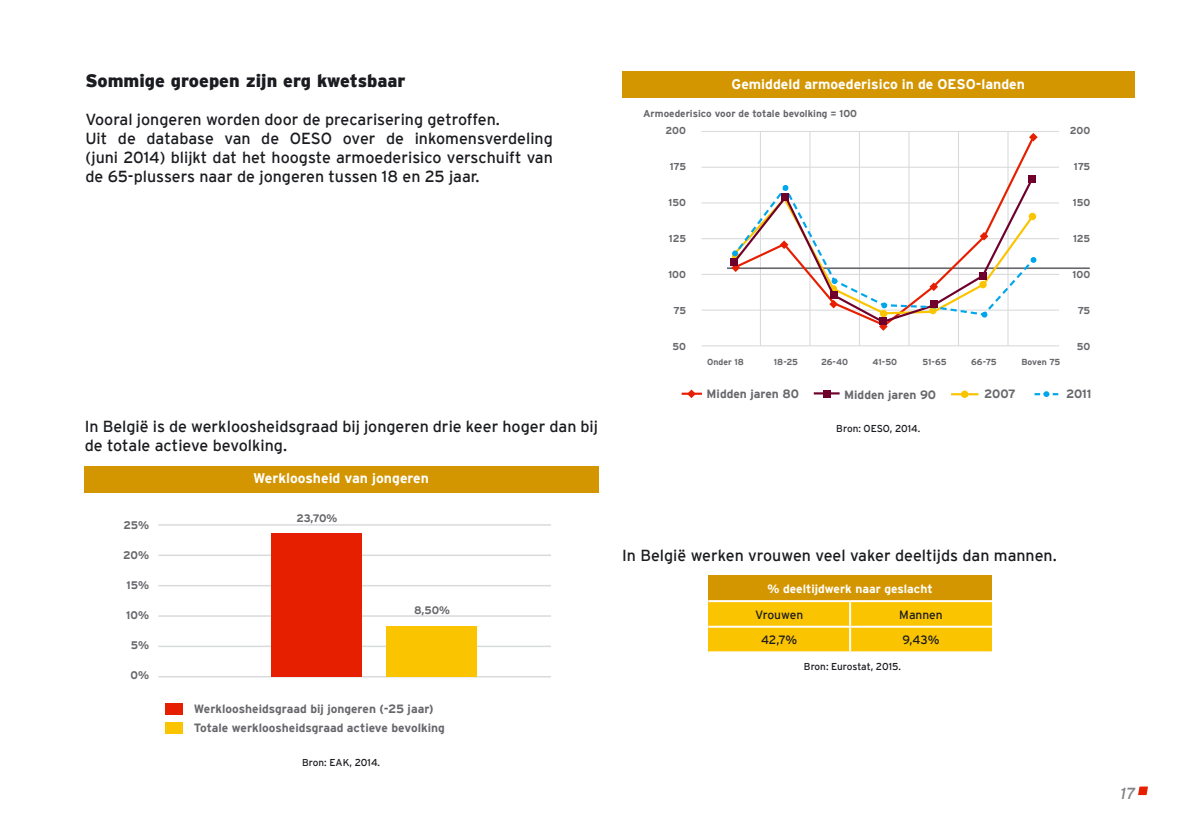
<style>
.page{position:relative;width:1193px;height:840px;background:#fff}
.page>*{position:absolute;margin:0;border:0;box-sizing:border-box;transform-origin:0 0}
.t1{font:900 18px "Interstate";color:#1b1c20}
.t2{font:16px/19px "Interstate";color:#1b1c20}
.t3{font:italic 16px "Interstate";color:#818084}
.t4{font:700 14px "Interstate";color:#fff}
.t5{font:700 12px/19.6px "Interstate";color:#68676c}
.t6{font:700 12px "Interstate";color:#fff}
.t7{font:12px "Interstate";color:#1b1c20}
.t8{font:700 11px "Interstate";letter-spacing:-.01em;color:#68676c}
.t9{font:700 10.8px "Interstate";color:#68676c}
.t10{font:700 10px "Interstate";color:#68676c}
.t11{font:10px "Interstate";color:#1b1c20}
.t12{font:700 8.8px "Interstate";letter-spacing:-.005em;color:#68676c}
</style>
<div class="page">
<svg style="left:1138px;top:786px;width:9px;height:9px"></svg>
<div style="left:622px;top:72px;width:512px;height:26px;background:#d49600"></div>
<hr style="left:1007px;top:132px;width:1px;height:214px;background:#d8dadc">
<hr style="left:957px;top:132px;width:1px;height:214px;background:#d8dadc">
<hr style="left:908px;top:132px;width:1px;height:214px;background:#d8dadc">
<hr style="left:858px;top:132px;width:1px;height:214px;background:#d8dadc">
<hr style="left:809px;top:132px;width:1px;height:214px;background:#d8dadc">
<hr style="left:759px;top:132px;width:1px;height:214px;background:#d8dadc">
<hr style="left:701px;top:309px;width:357px;height:2px;background:#d8dadc">
<hr style="left:701px;top:345px;width:357px;height:1px;background:#d8dadc">
<hr style="left:701px;top:274px;width:357px;height:1px;background:#d8dadc">
<hr style="left:727px;top:267px;width:362px;height:2px;background:#68676c">
<hr style="left:701px;top:238px;width:357px;height:1px;background:#d8dadc">
<hr style="left:701px;top:202px;width:357px;height:1px;background:#d8dadc">
<hr style="left:701px;top:167px;width:357px;height:1px;background:#d8dadc">
<hr style="left:701px;top:131px;width:357px;height:1px;background:#d8dadc">
<svg style="left:731px;top:133px;width:305px;height:50px"></svg>
<svg style="left:1028px;top:133px;width:9px;height:8px"></svg>
<svg style="left:731px;top:176px;width:301px;height:8px"></svg>
<svg style="left:688px;top:389px;width:7px;height:9px"></svg>
<hr style="left:681px;top:392px;width:21px;height:3px;background:#e71f01">
<div style="left:822px;top:390px;width:8px;height:7px;background:#6e002b"></div>
<hr style="left:813px;top:392px;width:26px;height:2px;background:#6e002b">
<hr style="left:950px;top:393px;width:28px;height:2px;background:#fbc400">
<svg style="left:960px;top:390px;width:8px;height:8px"></svg>
<div style="left:1027px;top:176px;width:8px;height:7px;background:#6e002b"></div>
<svg style="left:1034px;top:391px;width:24px;height:6px"></svg>
<svg style="left:730px;top:185px;width:306px;height:146px"></svg>
<div style="left:165px;top:703px;width:18px;height:12px;background:#e71f01"></div>
<div style="left:165px;top:722px;width:18px;height:12px;background:#fbc400"></div>
<hr style="left:158px;top:676px;width:393px;height:1px;background:#d8dadc">
<hr style="left:158px;top:645px;width:393px;height:2px;background:#d8dadc">
<hr style="left:158px;top:615px;width:393px;height:2px;background:#d8dadc">
<hr style="left:158px;top:585px;width:393px;height:1px;background:#d8dadc">
<hr style="left:158px;top:554px;width:393px;height:2px;background:#d8dadc">
<hr style="left:158px;top:524px;width:393px;height:1px;background:#d8dadc">
<div style="left:271px;top:533px;width:90px;height:144px;background:#e71f01"></div>
<div style="left:386px;top:626px;width:91px;height:51px;background:#fbc400"></div>
<div style="left:84px;top:466px;width:514px;height:26px;background:#d49600"></div>
<div style="left:708px;top:601px;width:283px;height:51px;background:#fbc400"></div>
<div style="left:708px;top:574px;width:283px;height:26px;background:#d49600"></div>
<hr style="left:849px;top:602px;width:2px;height:23px;background:#fff">
<hr style="left:849px;top:627px;width:2px;height:24px;background:#fff">
<hr style="left:708px;top:600px;width:142px;height:2px;background:#fff">
<hr style="left:850px;top:600px;width:141px;height:2px;background:#fff">
<hr style="left:708px;top:625px;width:142px;height:2px;background:#fff">
<hr style="left:850px;top:625px;width:141px;height:2px;background:#fff">
<hr style="left:708px;top:651px;width:142px;height:2px;background:#fff">
<hr style="left:850px;top:651px;width:141px;height:2px;background:#fff">
<p class="t1" style="left:85px;top:70px;width:321px">Sommige groepen zijn erg kwetsbaar</p>
<p class="t2" style="left:85px;top:110px;width:469px">Vooral jongeren worden door de precarisering getroffen.<br>Uit de database van de OESO over de inkomensverdeling (juni 2014) blijkt dat het hoogste armoederisico verschuift van de 65-plussers naar de jongeren tussen 18 en 25 jaar.</p>
<p class="t2" style="left:85px;top:416px;width:514px">In België is de werkloosheidsgraad bij jongeren drie keer hoger dan bij de totale actieve bevolking.</p>
<p class="t8" style="left:124px;top:518px;width:27px">25%</p>
<p class="t8" style="left:123px;top:548px;width:27px">20%</p>
<p class="t8" style="left:127px;top:579px;width:24px">15%</p>
<p class="t8" style="left:126px;top:609px;width:24px">10%</p>
<p class="t8" style="left:131px;top:639px;width:20px">5%</p>
<p class="t8" style="left:130px;top:669px;width:20px">0%</p>
<p class="t4" style="left:253px;top:470px;width:177px">Werkloosheid van jongeren</p>
<p class="t9" style="left:296px;top:512px;width:42px">23,70%</p>
<p class="t9" style="left:414px;top:604px;width:38px">8,50%</p>
<p class="t5" style="left:194px;top:698px;width:252px">Werkloosheidsgraad bij jongeren (-25 jaar)<br>Totale werkloosheidsgraad actieve bevolking</p>
<p class="t11" style="left:302px;top:757px;width:79px">Bron: EAK, 2014.</p>
<p class="t4" style="left:731px;top:76px;width:295px">Gemiddeld armoederisico in de OESO-landen</p>
<p class="t10" style="left:643px;top:107px;width:215px">Armoederisico voor de totale bevolking = 100</p>
<p class="t10" style="left:665px;top:125px;width:22px">200</p>
<p class="t10" style="left:669px;top:161px;width:18px">175</p>
<p class="t10" style="left:668px;top:197px;width:19px">150</p>
<p class="t10" style="left:668px;top:233px;width:19px">125</p>
<p class="t10" style="left:668px;top:269px;width:19px">100</p>
<p class="t10" style="left:673px;top:305px;width:14px">75</p>
<p class="t10" style="left:672px;top:341px;width:15px">50</p>
<p class="t10" style="left:1069px;top:125px;width:22px">200</p>
<p class="t10" style="left:1073px;top:161px;width:18px">175</p>
<p class="t10" style="left:1072px;top:197px;width:19px">150</p>
<p class="t10" style="left:1072px;top:233px;width:19px">125</p>
<p class="t10" style="left:1072px;top:269px;width:19px">100</p>
<p class="t10" style="left:1077px;top:305px;width:14px">75</p>
<p class="t10" style="left:1076px;top:341px;width:15px">50</p>
<p class="t12" style="left:707px;top:357px;width:38px">Onder 18</p>
<p class="t12" style="left:773px;top:357px;width:26px">18-25</p>
<p class="t12" style="left:821px;top:357px;width:28px">26-40</p>
<p class="t12" style="left:872px;top:357px;width:26px">41-50</p>
<p class="t12" style="left:922px;top:357px;width:26px">51-65</p>
<p class="t12" style="left:971px;top:357px;width:27px">66-75</p>
<p class="t12" style="left:1021px;top:357px;width:40px">Boven 75</p>
<p class="t5" style="left:706px;top:384px;width:94px">Midden jaren 80</p>
<p class="t5" style="left:844px;top:384px;width:94px">Midden jaren 90</p>
<p class="t5" style="left:983px;top:384px;width:33px">2007</p>
<p class="t5" style="left:1065px;top:384px;width:27px">2011</p>
<p class="t11" style="left:836px;top:423px;width:85px">Bron: OESO, 2014.</p>
<p class="t2" style="left:622px;top:546px;width:436px">In België werken vrouwen veel vaker deeltijds dan mannen.</p>
<p class="t6" style="left:767px;top:582px;width:166px">% deeltijdwerk naar geslacht</p>
<p class="t7" style="left:755px;top:608px;width:50px">Vrouwen</p>
<p class="t7" style="left:899px;top:608px;width:45px">Mannen</p>
<p class="t7" style="left:761px;top:633px;width:38px">42,7%</p>
<p class="t7" style="left:902px;top:633px;width:38px">9,43%</p>
<p class="t11" style="left:803px;top:661px;width:98px">Bron: Eurostat, 2015.</p>
<p class="t3" style="left:1120px;top:784px;width:16px">17</p>
</div>
